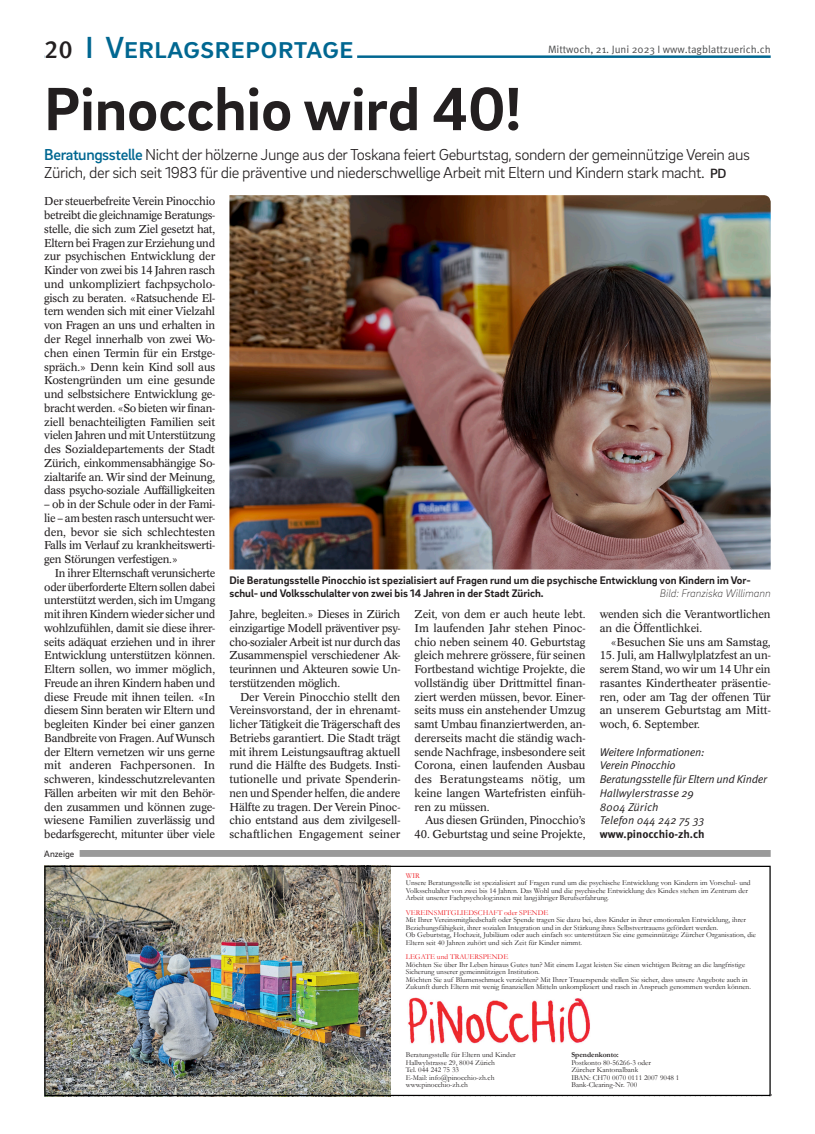
<style>
.page{position:relative;width:815px;height:1134px;background:#fff}
.page>*{position:absolute;margin:0;border:0;box-sizing:border-box;transform-origin:0 0}
.t1{font:700 62.5px "Brix Sans";color:#231f20}
.t2{font:500 31.25px "Brix Sans";color:#006791}
.t3{font:500 25px "Meta Pro";color:#231f20}
.t4{font:300 16.25px/18.1px "Brix Sans";letter-spacing:-.025em;color:#231f20}
.t5{font:11.25px/13.8px "Concorde Pro";letter-spacing:-.01em;color:#231f20;text-align:justify}
.t6{font:700 11.25px/13.8px "Brix Sans";color:#231f20}
.t7{font:11.25px/13.8px "Meta Pro Norm Ita";letter-spacing:-.025em;color:#231f20}
.t8{font:italic 200 11.25px "Brix Sans";color:#231f20}
.t9{font:700 11.25px "Meta Pro";color:#231f20}
.t10{font:10.62px "Meta Pro Norm";color:#4b4c4d}
.t11{font:9.38px "Brix Sans";color:#231f20}
.t12{font:7.5px/7.5px "Garamond";color:#231f20}
.t13{font:7.5px "Garamond";color:#ee1d23}
.t14{font:700 7.5px "Garamond";color:#231f20}
.s1{font-weight:500;color:#006791}
.s2{font-weight:500;font-size:13.75px}
</style>
<div class="page">
<hr style="left:44px;top:55px;width:727px;height:3px;background:#006791">
<hr style="left:44px;top:54px;width:313px;height:4px;background:#fff">
<img style="left:229px;top:195px;width:542px;height:374px">
<div style="left:44px;top:850px;width:727px;height:7px;background:#9a9a9a"></div>
<div style="left:44px;top:848px;width:36px;height:11px;background:#fff"></div>
<img style="left:408px;top:997px;width:182px;height:47px">
<img style="left:46px;top:868px;width:344px;height:226px">
<div style="left:44px;top:866px;width:727px;height:230px;border:1px solid #000"></div>
<h2 class="t2" style="left:86px;top:27px;width:269px">I Verlagsreportage</h2>
<h1 class="t1" style="left:44px;top:68px;width:478px">Pinocchio wird 40!</h1>
<h3 class="t4" style="left:44px;top:144px;width:707px"><span class="s1">Beratungsstelle</span> Nicht der hölzerne Junge aus der Toskana feiert Geburtstag, sondern der gemeinnützige Verein aus<br>Zürich, der sich seit 1983 für die präventive und niederschwellige Arbeit mit Eltern und Kindern stark macht. <span class="s2">PD</span></h3>
<p class="t5" style="left:44px;top:195px;width:173px">Der steuerbefreite Verein Pinocchio betreibt die gleichnamige Beratungs&shy;stelle, die sich zum Ziel gesetzt hat, Eltern bei Fragen zur Erziehung und zur psychischen Entwicklung der Kinder von zwei bis 14 Jahren rasch und unkompliziert fachpsycholo&shy;gisch zu beraten. «Ratsuchende El&shy;tern wenden sich mit einer Vielzahl von Fragen an uns und erhalten in der Regel innerhalb von zwei Wo&shy;chen einen Termin für ein Erstge&shy;spräch.» Denn kein Kind soll aus Kostengründen um eine gesunde und selbstsichere Entwicklung ge&shy;bracht werden. «So bieten wir finan&shy;ziell benachteiligten Familien seit vielen Jahren und mit Unterstützung des Sozialdepartements der Stadt Zürich, einkommensabhängige So&shy;zialtarife an. Wir sind der Meinung, dass psycho-soziale Auffälligkeiten</p>
<p class="t5" style="left:44px;top:497px;width:173px">– ob in der Schule oder in der Fami&shy;lie – am besten rasch untersucht wer&shy;den, bevor sie sich schlechtesten Falls im Verlauf zu krankheitswerti&shy;gen Störungen verfestigen.»</p>
<p class="t5" style="left:44px;top:566px;width:173px;text-indent:11px">In ihrer Elternschaft verunsicherte oder überforderte Eltern sollen dabei unterstützt werden, sich im Umgang mit ihren Kindern wieder sicher und wohlzufühlen, damit sie diese ihrer&shy;seits adäquat erziehen und in ihrer Entwicklung unterstützen können.<br>Eltern sollen, wo immer möglich, Freude an ihren Kindern haben und diese Freude mit ihnen teilen. «In diesem Sinn beraten wir Eltern und begleiten Kinder bei einer ganzen Bandbreite von Fragen. Auf Wunsch der Eltern vernetzen wir uns gerne mit anderen Fachpersonen. In schweren, kindesschutzrelevanten Fällen arbeiten wir mit den Behör&shy;den zusammen und können zuge&shy;wiesene Familien zuverlässig und bedarfsgerecht, mitunter über viele</p>
<h3 class="t3" style="left:44px;top:30px;width:30px">20</h3>
<p class="t10" style="left:548px;top:41px;width:224px">Mittwoch, 21. Juni 2023 I www.tagblattzuerich.ch</p>
<p class="t6" style="left:229px;top:572px;width:523px">Die Beratungsstelle Pinocchio ist spezialisiert auf Fragen rund um die psychische Entwicklung von Kindern im Vor&shy;schul- und Volksschulalter von zwei bis 14 Jahren in der Stadt Zürich.</p>
<p class="t8" style="left:660px;top:586px;width:112px">Bild: Franziska Willimann</p>
<p class="t5" style="left:600px;top:607px;width:172px">wenden sich die Verantwortlichen an die Öffentlichkei.</p>
<p class="t5" style="left:610px;top:635px;width:162px">«Besuchen Sie uns am Samstag,</p>
<p class="t5" style="left:600px;top:648px;width:172px">15. Juli, am Hallwylplatzfest an un&shy;serem Stand, wo wir um 14 Uhr ein rasantes Kindertheater präsentie&shy;ren, oder am Tag der offenen Tür an unserem Geburtstag am Mitt&shy;woch, 6. September.</p>
<p class="t7" style="left:600px;top:744px;width:169px">Weitere Informationen:<br>Verein Pinocchio<br>Beratungsstelle für Eltern und Kinder<br>Hallwylerstrasse 29<br>8004 Zürich<br>Telefon 044 242 75 33</p>
<p class="t9" style="left:600px;top:825px;width:106px">www.pinocchio-zh.ch</p>
<p class="t5" style="left:229px;top:607px;width:173px">Jahre, begleiten.» Dieses in Zürich einzigartige Modell präventiver psy&shy;cho-sozialer Arbeit ist nur durch das Zusammenspiel verschiedener Ak&shy;teurinnen und Akteuren sowie Un&shy;terstützenden möglich.</p>
<p class="t5" style="left:229px;top:690px;width:173px;text-indent:11px">Der Verein Pinocchio stellt den Vereinsvorstand, der in ehrenamt&shy;licher Tätigkeit die Trägerschaft des Betriebs garantiert. Die Stadt trägt mit ihrem Leistungsauftrag aktuell rund die Hälfte des Budgets. Insti&shy;tutionelle und private Spenderin&shy;nen und Spender helfen, die andere Hälfte zu tragen. Der Verein Pinoc&shy;chio entstand aus dem zivilgesell&shy;schaftlichen Engagement seiner</p>
<p class="t5" style="left:415px;top:607px;width:173px">Zeit, von dem er auch heute lebt.<br>Im laufenden Jahr stehen Pinoc&shy;chio neben seinem 40. Geburtstag gleich mehrere grössere, für seinen Fortbestand wichtige Projekte, die vollständig über Drittmittel finan&shy;ziert werden müssen, bevor. Einer&shy;seits muss ein anstehender Umzug samt Umbau finanziertwerden, an&shy;dererseits macht die ständig wach&shy;sende Nachfrage, insbesondere seit Corona, einen laufenden Ausbau des Beratungsteams nötig, um keine langen Wartefristen einfüh&shy;ren zu müssen.</p>
<p class="t5" style="left:425px;top:813px;width:162px">Aus diesen Gründen, Pinocchio’s</p>
<p class="t5" style="left:415px;top:827px;width:172px">40. Geburtstag und seine Projekte,</p>
<p class="t11" style="left:44px;top:847px;width:32px">Anzeige</p>
<p class="t13" style="left:406px;top:870px;width:15px">WIR</p>
<p class="t12" style="left:406px;top:879px;width:346px">Unsere Beratungsstelle ist spezialisiert auf Fragen rund um die psychische Entwicklung von Kindern im Vorschul- und<br>Volksschulalter von zwei bis 14 Jahren. Das Wohl und die psychische Entwicklung des Kindes stehen im Zentrum der<br>Arbeit unserer Fachpsycholog:innen mit langjähriger Berufserfahrung.</p>
<p class="t13" style="left:406px;top:907px;width:144px">VEREINSMITGLIEDSCHAFT oder SPENDE</p>
<p class="t12" style="left:406px;top:916px;width:352px">Mit Ihrer Vereinsmitgliedschaft oder Spende tragen Sie dazu bei, dass Kinder in ihrer emotionalen Entwicklung, ihrer Beziehungsfähigkeit, ihrer sozialen Integration und in der Stärkung ihres Selbstvertrauens gefördert werden.<br>Ob Geburtstag, Hochzeit, Jubiläum oder auch einfach so: unterstützen Sie eine gemeinnützige Zürcher Organisation, die Eltern seit 40 Jahren zuhört und sich Zeit für Kinder nimmt.</p>
<p class="t13" style="left:406px;top:952px;width:104px">LEGATE und TRAUERSPENDE</p>
<p class="t12" style="left:406px;top:960px;width:347px">Möchten Sie über Ihr Leben hinaus Gutes tun? Mit einem Legat leisten Sie einen wichtigen Beitrag an die langfristige Sicherung unserer gemeinnützigen Institution.<br>Möchten Sie auf Blumenschmuck verzichten? Mit Ihrer Trauerspende stellen Sie sicher, dass unsere Angebote auch in Zukunft durch Eltern mit wenig finanziellen Mitteln unkompliziert und rasch in Anspruch genommen werden können.</p>
<p class="t12" style="left:406px;top:1051px;width:111px">Beratungsstelle für Eltern und Kinder</p>
<p class="t14" style="left:571px;top:1050px;width:49px">Spendenkonto:</p>
<p class="t12" style="left:406px;top:1058px;width:91px">Hallwylstrasse 29, 8004 Zürich</p>
<p class="t12" style="left:571px;top:1058px;width:81px">Postkonto 80-56266-3 oder</p>
<p class="t12" style="left:406px;top:1066px;width:55px">Tel. 044 242 75 33</p>
<p class="t12" style="left:571px;top:1066px;width:68px">Zürcher Kantonalbank</p>
<p class="t12" style="left:406px;top:1073px;width:90px">E-Mail: info@pinocchio-zh.ch</p>
<p class="t12" style="left:571px;top:1073px;width:110px">IBAN: CH70 0070 0111 2007 9048 1</p>
<p class="t12" style="left:406px;top:1081px;width:64px">www.pinocchio-zh.ch</p>
<p class="t12" style="left:571px;top:1081px;width:67px">Bank-Clearing-Nr. 700</p>
</div>
